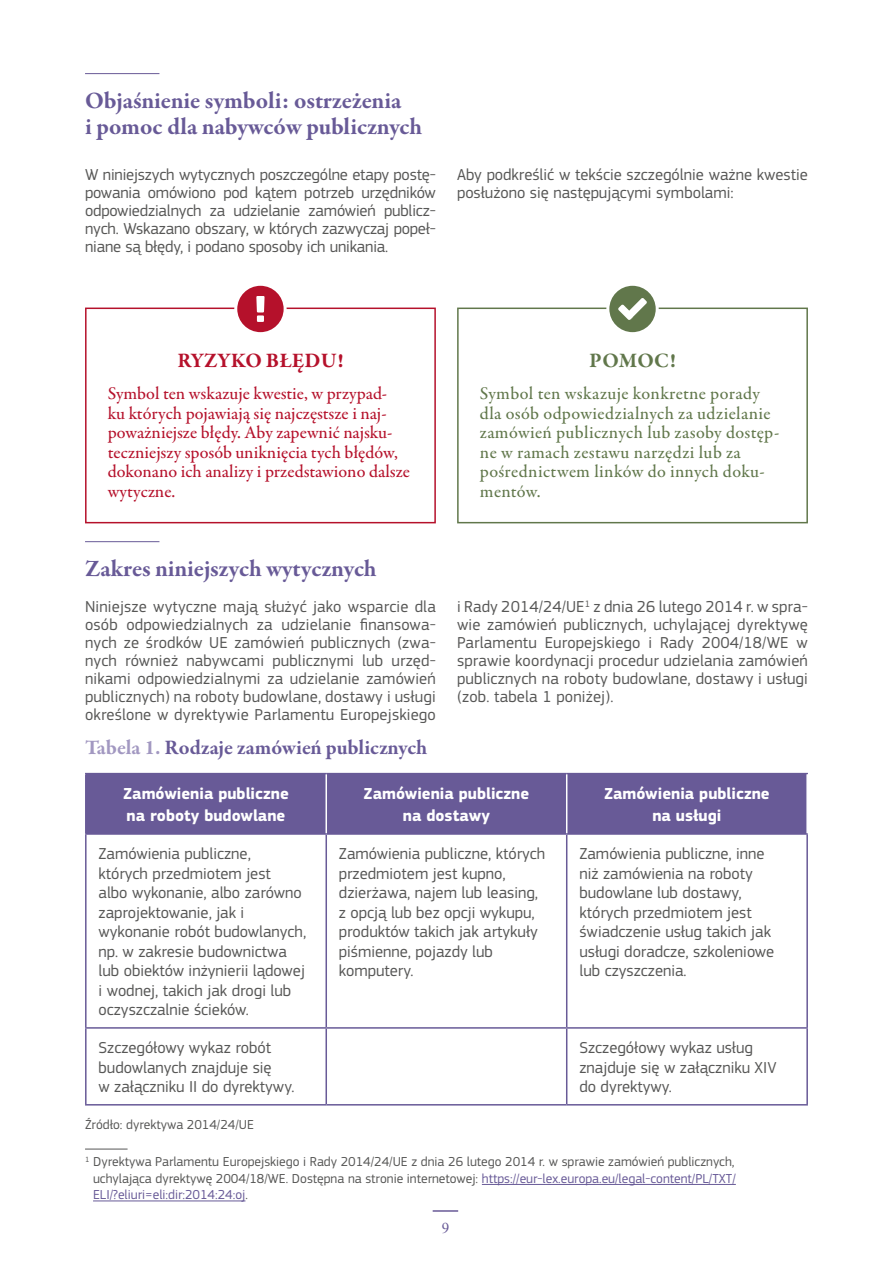
<style>
.page{position:relative;width:893px;height:1263px;background:#fff}
.page>*{position:absolute;margin:0;border:0;box-sizing:border-box;transform-origin:0 0}
.t1{font:700 24px/25.5px "Garamond Premr Pro";letter-spacing:-.005em;color:#685a97}
.t2{font:700 21px "Garamond Premr Pro";color:#685a97}
.t3{font:700 21px "Garamond Premr Pro";color:#b5112b}
.t4{font:700 21px "Garamond Premr Pro";letter-spacing:.01em;color:#61774b}
.t5{font:500 18px/19.5px "Garamond Premr Pro";color:#b5112b}
.t6{font:500 18px/19.5px "Garamond Premr Pro";letter-spacing:.02em;color:#61774b}
.t7{font:16.5px/19.5px "EC Square Sans Pro";color:#575756}
.t8{font:700 16.5px/22.5px "EC Square Sans Pro";color:#fff;text-align:center}
.t9{font:15px "Times New Roman";color:#685a97}
.t10{font:13.5px/16.5px "EC Square Sans Pro";color:#575756;text-align:justify}
.s1{color:#a298c1}
.s2{color:#685a97}
</style>
<div class="page">
<hr style="left:433px;top:1210px;width:25px;height:2px;background:#685a97">
<hr style="left:85px;top:73px;width:74px;height:1px;background:#685a97">
<div style="left:85px;top:308px;width:351px;height:215px;border:2px solid #b5112b"></div>
<div style="left:457px;top:308px;width:351px;height:215px;border:2px solid #61774b"></div>
<div style="left:608px;top:284px;width:49px;height:50px;background:#61774b;border-radius:50%"></div>
<div style="left:606px;top:283px;width:53px;height:52px;border:3px solid #fff;border-radius:50%"></div>
<svg style="left:618px;top:298px;width:29px;height:22px"></svg>
<div style="left:236px;top:284px;width:49px;height:50px;background:#b5112b;border-radius:50%"></div>
<div style="left:234px;top:283px;width:53px;height:52px;border:3px solid #fff;border-radius:50%"></div>
<svg style="left:256px;top:296px;width:9px;height:26px"></svg>
<hr style="left:85px;top:541px;width:74px;height:1px;background:#685a97">
<div style="left:87px;top:774px;width:719px;height:59px;background:#685a97"></div>
<hr style="left:85px;top:773px;width:241px;height:1px;background:#685a97">
<hr style="left:85px;top:774px;width:2px;height:59px;background:#685a97">
<hr style="left:326px;top:773px;width:241px;height:1px;background:#685a97">
<hr style="left:567px;top:773px;width:241px;height:1px;background:#685a97">
<hr style="left:85px;top:833px;width:241px;height:2px;background:#685a97">
<hr style="left:85px;top:835px;width:2px;height:192px;background:#685a97">
<hr style="left:326px;top:833px;width:241px;height:2px;background:#685a97">
<hr style="left:325px;top:835px;width:2px;height:192px;background:#685a97">
<hr style="left:567px;top:833px;width:241px;height:2px;background:#685a97">
<hr style="left:566px;top:835px;width:1px;height:192px;background:#685a97">
<hr style="left:806px;top:835px;width:2px;height:192px;background:#685a97">
<hr style="left:85px;top:1029px;width:2px;height:75px;background:#685a97">
<hr style="left:325px;top:1029px;width:2px;height:75px;background:#685a97">
<hr style="left:566px;top:1029px;width:1px;height:75px;background:#685a97">
<hr style="left:806px;top:1029px;width:2px;height:75px;background:#685a97">
<hr style="left:85px;top:1027px;width:241px;height:2px;background:#685a97">
<hr style="left:326px;top:1027px;width:241px;height:2px;background:#685a97">
<hr style="left:567px;top:1027px;width:241px;height:2px;background:#685a97">
<hr style="left:85px;top:1104px;width:241px;height:1px;background:#685a97">
<hr style="left:326px;top:1104px;width:241px;height:1px;background:#685a97">
<hr style="left:567px;top:1104px;width:241px;height:1px;background:#685a97">
<hr style="left:325px;top:774px;width:2px;height:59px;background:#fff">
<hr style="left:566px;top:774px;width:1px;height:59px;background:#fff">
<hr style="left:85px;top:1149px;width:43px;height:1px;background:#575756">
<hr style="left:482px;top:1184px;width:254px;height:1px;background:#685a97">
<hr style="left:93px;top:1200px;width:152px;height:1px;background:#685a97">
<h1 class="t1" style="left:85px;top:88px;width:339px">Objaśnienie symboli: ostrzeżenia<br>i pomoc dla nabywców publicznych</h1>
<p class="t7" style="left:85px;top:166px;width:352px;line-height:18px;text-align:justify">W niniejszych wytycznych poszczególne etapy postę&shy;powania omówiono pod kątem potrzeb urzędników odpowiedzialnych za udzielanie zamówień publicz&shy;nych. Wskazano obszary, w których zazwyczaj popeł&shy;niane są błędy, i podano sposoby ich unikania.</p>
<p class="t7" style="left:457px;top:166px;width:352px;line-height:18px">Aby podkreślić w tekście szczególnie ważne kwestie posłużono się następującymi symbolami:</p>
<p class="t3" style="left:177px;top:347px;width:168px">RYZYKO BŁĘDU!</p>
<p class="t5" style="left:108px;top:384px;width:304px">Symbol ten wskazuje kwestie, w przypad-<br>ku których pojawiają się najczęstsze i naj&shy;poważniejsze błędy. Aby zapewnić najsku&shy;teczniejszy sposób uniknięcia tych błędów, dokonano ich analizy i przedstawiono dalsze wytyczne.</p>
<p class="t4" style="left:589px;top:347px;width:88px">POMOC!</p>
<p class="t6" style="left:480px;top:384px;width:301px">Symbol ten wskazuje konkretne porady dla osób odpowiedzialnych za udzielanie zamówień publicznych lub zasoby dostęp&shy;ne w ramach zestawu narzędzi lub za pośrednictwem linków do innych doku&shy;mentów.</p>
<h1 class="t1" style="left:85px;top:556px;width:293px">Zakres niniejszych wytycznych</h1>
<p class="t7" style="left:85px;top:598px;width:352px;line-height:18px;text-align:justify">Niniejsze wytyczne mają służyć jako wsparcie dla osób odpowiedzialnych za udzielanie finansowa&shy;nych ze środków UE zamówień publicznych (zwa&shy;nych również nabywcami publicznymi lub urzęd&shy;nikami odpowiedzialnymi za udzielanie zamówień publicznych) na roboty budowlane, dostawy i usługi określone w dyrektywie Parlamentu Europejskiego</p>
<p class="t7" style="left:457px;top:598px;width:352px;line-height:18px;text-align:justify">i Rady 2014/24/UE<sup>1</sup> z dnia 26 lutego 2014 r. w spra&shy;wie zamówień publicznych, uchylającej dyrektywę Parlamentu Europejskiego i Rady 2004/18/WE w sprawie koordynacji procedur udzielania zamówień publicznych na roboty budowlane, dostawy i usługi (zob. tabela 1 poniżej).</p>
<p class="t2" style="left:85px;top:735px;width:344px"><span class="s1">Tabela 1.</span> Rodzaje zamówień publicznych</p>
<p class="t8" style="left:123px;top:782px;width:167px;text-align:left">Zamówienia publiczne na roboty budowlane</p>
<p class="t8" style="left:364px;top:782px;width:167px">Zamówienia publiczne na dostawy</p>
<p class="t8" style="left:604px;top:782px;width:167px">Zamówienia publiczne na usługi</p>
<p class="t7" style="left:99px;top:844px;width:209px">Zamówienia publiczne,<br>których przedmiotem jest<br>albo wykonanie, albo zarówno zaprojektowanie, jak i wykonanie robót budowlanych, np. w zakresie budownictwa lub obiektów inżynierii lądowej i wodnej, takich jak drogi lub oczyszczalnie ścieków.</p>
<p class="t7" style="left:339px;top:844px;width:208px">Zamówienia publiczne, których przedmiotem jest kupno, dzierżawa, najem lub leasing, z opcją lub bez opcji wykupu, produktów takich jak artykuły piśmienne, pojazdy lub komputery.</p>
<p class="t7" style="left:579px;top:844px;width:196px">Zamówienia publiczne, inne niż zamówienia na roboty budowlane lub dostawy, których przedmiotem jest świadczenie usług takich jak usługi doradcze, szkoleniowe lub czyszczenia.</p>
<p class="t7" style="left:99px;top:1038px;width:197px">Szczegółowy wykaz robót budowlanych znajduje się<br>w załączniku II do dyrektywy.</p>
<p class="t7" style="left:579px;top:1038px;width:199px">Szczegółowy wykaz usług znajduje się w załączniku XIV do dyrektywy.</p>
<p class="t10" style="left:85px;top:1116px;width:170px">Źródło: dyrektywa 2014/24/UE</p>
<p class="t10" style="left:93px;top:1154px;width:644px;text-indent:-8px"><sup>1</sup> Dyrektywa Parlamentu Europejskiego i Rady 2014/24/UE z dnia 26 lutego 2014 r. w sprawie zamówień publicznych, uchylająca dyrektywę 2004/18/WE. Dostępna na stronie internetowej: <span class="s2">https://eur-lex.europa.eu/legal-content/PL/TXT/ ELI/?eliuri=eli:dir:2014:24:oj</span>.</p>
<p class="t9" style="left:442px;top:1217px;width:9px">9</p>
</div>
